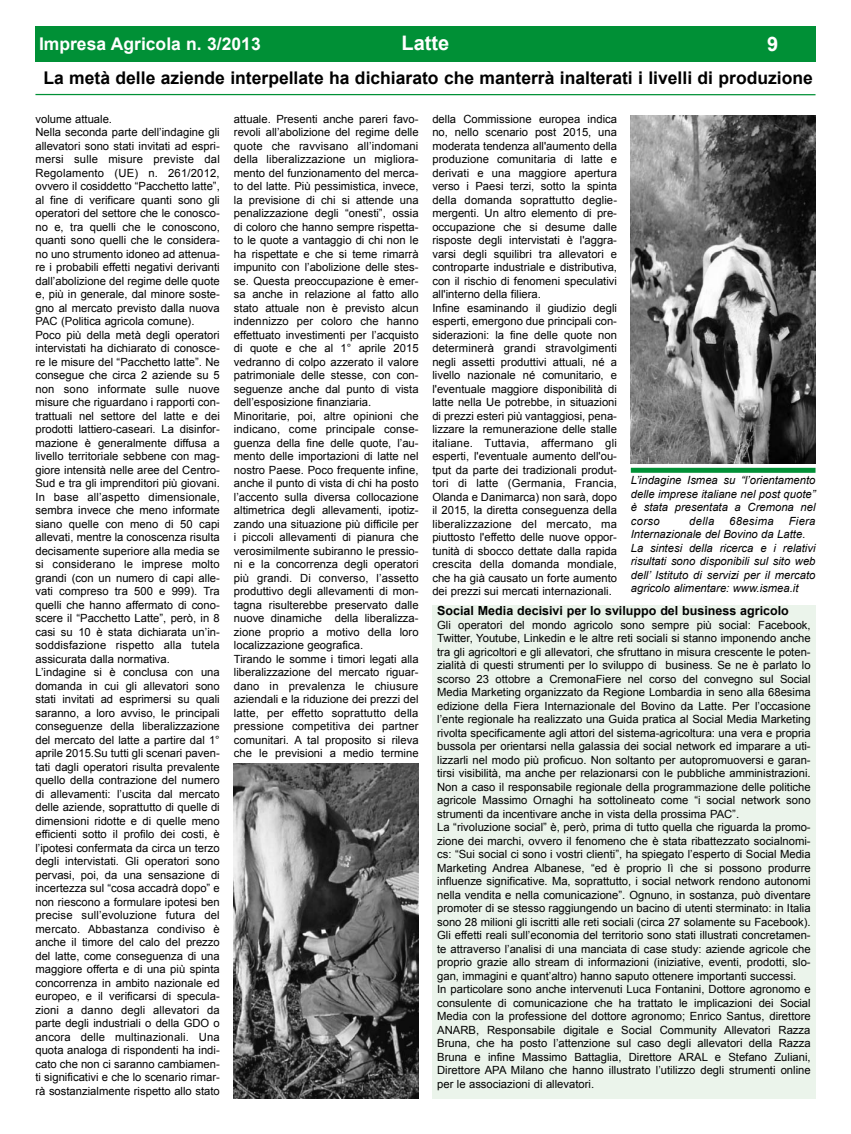
<style>
.page{position:relative;width:851px;height:1134px;background:#fff}
.page>*{position:absolute;margin:0;border:0;box-sizing:border-box;transform-origin:0 0}
.t1{font:700 20px "Arial";color:#fff}
.t2{font:700 17.5px "Arial";color:#000}
.t3{font:700 17.5px "Arial";color:#fff}
.t4{font:700 12.5px "Arial";color:#000}
.t5{font:11.25px/13.5px "Arial";color:#000}
.t6{font:italic 11.25px/13.5px "Arial";color:#000;text-align:justify}
.t7{font:italic 11.25px "Arial";letter-spacing:.03em;color:#000}
</style>
<div class="page">
<div style="left:35px;top:26px;width:780px;height:36px;background:#009036"></div>
<div style="left:432px;top:605px;width:383px;height:493px;background:#ebf4eb"></div>
<hr style="left:35px;top:94px;width:780px;height:1px;background:#009036">
<div style="left:630px;top:468px;width:185px;height:5px;background:#009036"></div>
<img style="left:630px;top:116px;width:185px;height:347px">
<img style="left:234px;top:763px;width:184px;height:335px">
<h2 class="t3" style="left:39px;top:32px;width:223px">Impresa Agricola n. 3/2013</h2>
<h1 class="t1" style="left:401px;top:30px;width:49px">Latte</h1>
<h1 class="t1" style="left:767px;top:31px;width:13px">9</h1>
<h2 class="t2" style="left:43px;top:66px;width:770px">La metà delle aziende interpellate ha dichiarato che manterrà inalterati i livelli di produzione</h2>
<p class="t5" style="left:35px;top:112px;width:186px">volume attuale.<br>Nella seconda parte dell’indagine gli allevatori sono stati invitati ad espri&shy;mersi sulle misure previste dal Regolamento (UE) n. 261/2012, ovvero il cosiddetto “Pacchetto latte”, al fine di verificare quanti sono gli operatori del settore che le conosco&shy;no e, tra quelli che le conoscono, quanti sono quelli che le considera&shy;no uno strumento idoneo ad attenua&shy;re i probabili effetti negativi derivanti dall’abolizione del regime delle quote e, più in generale, dal minore soste&shy;gno al mercato previsto dalla nuova PAC (Politica agricola comune).<br>Poco più della metà degli operatori intervistati ha dichiarato di conosce&shy;re le misure del “Pacchetto latte”. Ne consegue che circa 2 aziende su 5 non sono informate sulle nuove misure che riguardano i rapporti con&shy;trattuali nel settore del latte e dei prodotti lattiero-caseari. La disinfor&shy;mazione è generalmente diffusa a livello territoriale sebbene con mag&shy;giore intensità nelle aree del Centro-Sud e tra gli imprenditori più giovani.<br>In base all’aspetto dimensionale, sembra invece che meno informate siano quelle con meno di 50 capi allevati, mentre la conoscenza risulta decisamente superiore alla media se si considerano le imprese molto grandi (con un numero di capi alle&shy;vati compreso tra 500 e 999). Tra quelli che hanno affermato di cono&shy;scere il “Pacchetto Latte”, però, in 8 casi su 10 è stata dichiarata un’in&shy;soddisfazione rispetto alla tutela assicurata dalla normativa.<br>L’indagine si è conclusa con una domanda in cui gli allevatori sono stati invitati ad esprimersi su quali saranno, a loro avviso, le principali conseguenze della liberalizzazione del mercato del latte a partire dal 1° aprile 2015.Su tutti gli scenari paven&shy;tati dagli operatori risulta prevalente quello della contrazione del numero di allevamenti: l’uscita dal mercato delle aziende, soprattutto di quelle di dimensioni ridotte e di quelle meno efficienti sotto il profilo dei costi, è l’ipotesi confermata da circa un terzo degli intervistati. Gli operatori sono pervasi, poi, da una sensazione di incertezza sul “cosa accadrà dopo” e non riescono a formulare ipotesi ben precise sull’evoluzione futura del mercato. Abbastanza condiviso è anche il timore del calo del prezzo del latte, come conseguenza di una maggiore offerta e di una più spinta concorrenza in ambito nazionale ed europeo, e il verificarsi di specula&shy;zioni a danno degli allevatori da parte degli industriali o della GDO o ancora delle multinazionali. Una quota analoga di rispondenti ha indi&shy;cato che non ci saranno cambiamen&shy;ti significativi e che lo scenario rimar&shy;rà sostanzialmente rispetto allo stato</p>
<p class="t5" style="left:234px;top:112px;width:186px">attuale. Presenti anche pareri favo&shy;revoli all’abolizione del regime delle quote che ravvisano all’indomani della liberalizzazione un migliora&shy;mento del funzionamento del merca&shy;to del latte. Più pessimistica, invece, la previsione di chi si attende una penalizzazione degli “onesti”, ossia di coloro che hanno sempre rispetta&shy;to le quote a vantaggio di chi non le ha rispettate e che si teme rimarrà impunito con l’abolizione delle stes&shy;se. Questa preoccupazione è emer&shy;sa anche in relazione al fatto allo stato attuale non è previsto alcun indennizzo per coloro che hanno effettuato investimenti per l’acquisto di quote e che al 1° aprile 2015 vedranno di colpo azzerato il valore patrimoniale delle stesse, con con&shy;seguenze anche dal punto di vista dell’esposizione finanziaria.<br>Minoritarie, poi, altre opinioni che indicano, come principale conse&shy;guenza della fine delle quote, l’au&shy;mento delle importazioni di latte nel nostro Paese. Poco frequente infine, anche il punto di vista di chi ha posto l’accento sulla diversa collocazione altimetrica degli allevamenti, ipotiz&shy;zando una situazione più difficile per i piccoli allevamenti di pianura che verosimilmente subiranno le pressio&shy;ni e la concorrenza degli operatori più grandi. Di converso, l’assetto produttivo degli allevamenti di mon&shy;tagna risulterebbe preservato dalle nuove dinamiche della liberalizza&shy;zione proprio a motivo della loro localizzazione geografica.<br>Tirando le somme i timori legati alla liberalizzazione del mercato riguar&shy;dano in prevalenza le chiusure aziendali e la riduzione dei prezzi del latte, per effetto soprattutto della pressione competitiva dei partner comunitari. A tal proposito si rileva che le previsioni a medio termine</p>
<p class="t5" style="left:432px;top:112px;width:186px">della Commissione europea indica no, nello scenario post 2015, una moderata tendenza all'aumento della produzione comunitaria di latte e derivati e una maggiore apertura verso i Paesi terzi, sotto la spinta della domanda soprattutto deglie&shy;mergenti. Un altro elemento di pre&shy;occupazione che si desume dalle risposte degli intervistati è l'aggra&shy;varsi degli squilibri tra allevatori e controparte industriale e distributiva, con il rischio di fenomeni speculativi all'interno della filiera.<br>Infine esaminando il giudizio degli esperti, emergono due principali con&shy;siderazioni: la fine delle quote non determinerà grandi stravolgimenti negli assetti produttivi attuali, né a livello nazionale né comunitario, e l'eventuale maggiore disponibilità di latte nella Ue potrebbe, in situazioni di prezzi esteri più vantaggiosi, pena&shy;lizzare la remunerazione delle stalle italiane. Tuttavia, affermano gli esperti, l'eventuale aumento dell'ou&shy;tput da parte dei tradizionali produt&shy;tori di latte (Germania, Francia, Olanda e Danimarca) non sarà, dopo il 2015, la diretta conseguenza della liberalizzazione del mercato, ma piuttosto l'effetto delle nuove oppor&shy;tunità di sbocco dettate dalla rapida crescita della domanda mondiale, che ha già causato un forte aumento dei prezzi sui mercati internazionali.</p>
<p class="t6" style="left:630px;top:474px;width:186px">L’indagine Ismea su “l’orientamento delle imprese italiane nel post quote” è stata presentata a Cremona nel corso</p>
<p class="t6" style="left:689px;top:514px;width:27px">della</p>
<p class="t7" style="left:729px;top:513px;width:46px">68esima</p>
<p class="t6" style="left:630px;top:514px;width:186px;text-align:left;text-indent:158px">Fiera<br>Internazionale del Bovino da Latte.<br>La sintesi della ricerca e i relativi risultati sono disponibili sul sito web dell’ Istituto di servizi per il mercato agricolo alimentare: www.ismea.it</p>
<p class="t4" style="left:437px;top:602px;width:353px">Social Media decisivi per lo sviluppo del business agricolo</p>
<p class="t5" style="left:437px;top:618px;width:375px">Gli operatori del mondo agricolo sono sempre più social: Facebook, Twitter, Youtube, Linkedin e le altre reti sociali si stanno imponendo anche tra gli agricoltori e gli allevatori, che sfruttano in misura crescente le poten&shy;zialità di questi strumenti per lo sviluppo di business. Se ne è parlato lo scorso 23 ottobre a CremonaFiere nel corso del convegno sul Social Media Marketing organizzato da Regione Lombardia in seno alla 68esima edizione della Fiera Internazionale del Bovino da Latte. Per l’occasione l’ente regionale ha realizzato una Guida pratica al Social Media Marketing rivolta specificamente agli attori del sistema-agricoltura: una vera e propria bussola per orientarsi nella galassia dei social network ed imparare a uti&shy;lizzarli nel modo più proficuo. Non soltanto per autopromuoversi e garan&shy;tirsi visibilità, ma anche per relazionarsi con le pubbliche amministrazioni.<br>Non a caso il responsabile regionale della programmazione delle politiche agricole Massimo Ornaghi ha sottolineato come “i social network sono strumenti da incentivare anche in vista della prossima PAC”.<br>La “rivoluzione social” è, però, prima di tutto quella che riguarda la promo&shy;zione dei marchi, ovvero il fenomeno che è stata ribattezzato socialnomi&shy;cs: “Sui social ci sono i vostri clienti”, ha spiegato l’esperto di Social Media Marketing Andrea Albanese, “ed è proprio lì che si possono produrre influenze significative. Ma, soprattutto, i social network rendono autonomi nella vendita e nella comunicazione”. Ognuno, in sostanza, può diventare promoter di se stesso raggiungendo un bacino di utenti sterminato: in Italia sono 28 milioni gli iscritti alle reti sociali (circa 27 solamente su Facebook).<br>Gli effetti reali sull’economia del territorio sono stati illustrati concretamen&shy;te attraverso l’analisi di una manciata di case study: aziende agricole che proprio grazie allo stream di informazioni (iniziative, eventi, prodotti, slo&shy;gan, immagini e quant’altro) hanno saputo ottenere importanti successi.<br>In particolare sono anche intervenuti Luca Fontanini, Dottore agronomo e consulente di comunicazione che ha trattato le implicazioni dei Social Media con la professione del dottore agronomo; Enrico Santus, direttore ANARB, Responsabile digitale e Social Community Allevatori Razza Bruna, che ha posto l’attenzione sul caso degli allevatori della Razza Bruna e infine Massimo Battaglia, Direttore ARAL e Stefano Zuliani, Direttore APA Milano che hanno illustrato l’utilizzo degli strumenti online per le associazioni di allevatori.</p>
</div>
